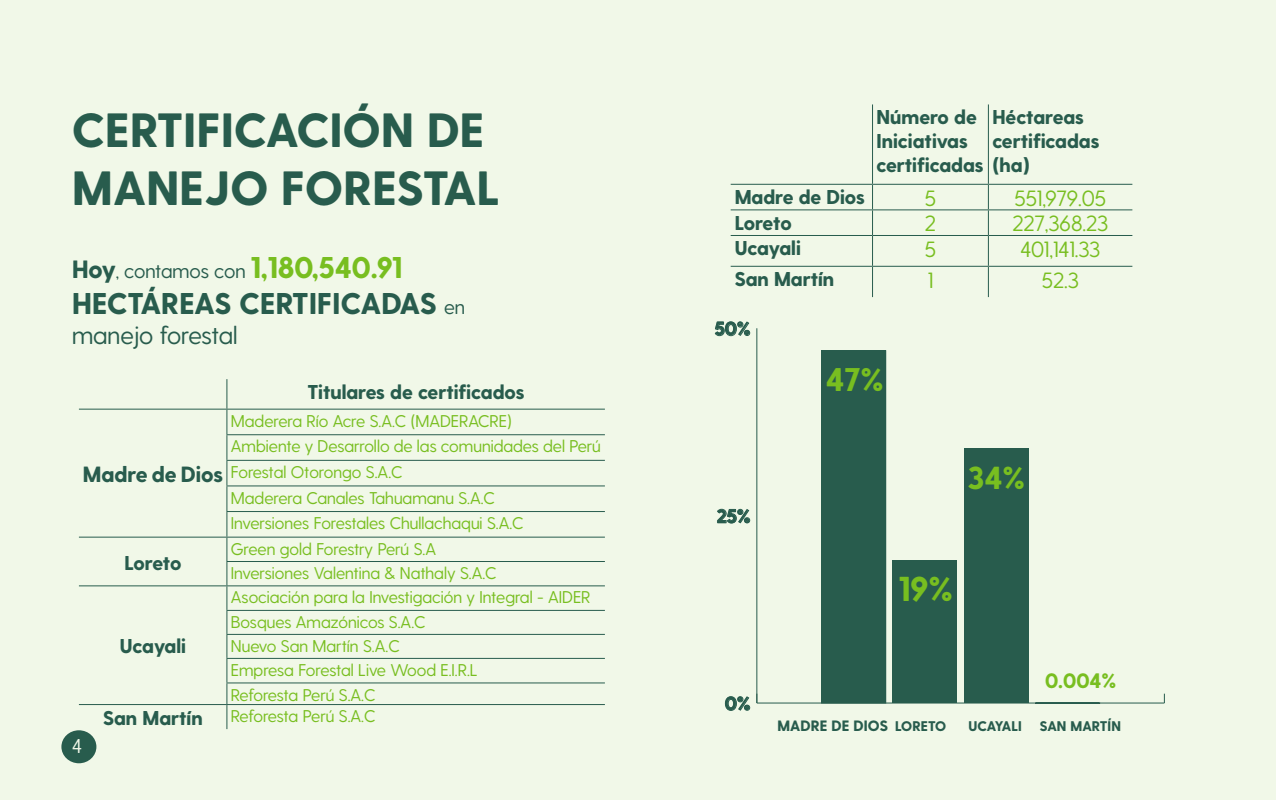
<style>
.page{position:relative;width:1280px;height:800px;background:#fff}
.page>*{position:absolute;margin:0;border:0;box-sizing:border-box;transform-origin:0 0}
.t1{font:800 48px/57.6px "Greycliff CF";letter-spacing:.01em;color:#285c4d}
.t2{font:800 34.6px "Greycliff CF";color:#78be20}
.t3{font:800 32.8px "Greycliff CF";color:#78be20}
.t4{font:800 31.9px "Greycliff CF";color:#78be20}
.t5{font:800 30px "Greycliff CF";letter-spacing:.01em;color:#285c4d}
.t6{font:25px "Greycliff CF";letter-spacing:-.005em;color:#285c4d}
.t7{font:22px "Greycliff CF";color:#78be20}
.t8{font:800 22px "Greycliff CF";color:#285c4d}
.t9{font:800 20.9px "Greycliff CF";color:#78be20}
.t10{font:800 20px/24px "Greycliff CF";color:#285c4d}
.t11{font:20px "Greycliff CF";letter-spacing:-.01em;color:#285c4d}
.t12{font:20px "Greycliff CF";color:#f1f8e8}
.t13{font:800 19.1px "Greycliff CF";color:#285c4d}
.t14{font:17px "Greycliff CF";color:#78be20}
.t15{font:800 15px "Greycliff CF";letter-spacing:.01em;color:#285c4d}
.t16{font:800 14px "Greycliff CF";letter-spacing:.01em;color:#285c4d}
.s1{font-weight:800;font-size:25px}
.s2{font-weight:800;font-size:30px;color:#78be20}
.s3{font-weight:400;font-size:20px}
</style>
<div class="page">
<div style="left:0;top:0;width:1276px;height:800px;background:#f1f8e8"></div>
<div style="left:61px;top:730px;width:35px;height:33px;background:#285c4d;border-radius:50%"></div>
<hr style="left:757px;top:703px;width:407px;height:1px;background:#285c4d">
<svg style="left:725px;top:696px;width:32px;height:15px"></svg>
<svg style="left:717px;top:508px;width:34px;height:16px"></svg>
<svg style="left:715px;top:321px;width:36px;height:16px"></svg>
<hr style="left:756px;top:328px;width:1px;height:375px;background:#285c4d">
<div style="left:822px;top:351px;width:64px;height:352px;background:#285c4d"></div>
<div style="left:821px;top:350px;width:65px;height:353px;border:1px solid #285c4d"></div>
<div style="left:893px;top:561px;width:64px;height:142px;background:#285c4d"></div>
<div style="left:964px;top:448px;width:64px;height:255px;background:#285c4d"></div>
<hr style="left:872px;top:104px;width:1px;height:80px;background:#285c4d">
<hr style="left:988px;top:104px;width:1px;height:80px;background:#285c4d">
<hr style="left:731px;top:184px;width:142px;height:1px;background:#285c4d">
<hr style="left:873px;top:184px;width:115px;height:1px;background:#285c4d">
<hr style="left:988px;top:184px;width:144px;height:1px;background:#285c4d">
<hr style="left:731px;top:209px;width:142px;height:1px;background:#285c4d">
<hr style="left:873px;top:209px;width:115px;height:1px;background:#285c4d">
<svg style="left:872px;top:185px;width:1px;height:50px"></svg>
<hr style="left:988px;top:209px;width:144px;height:1px;background:#285c4d">
<svg style="left:988px;top:185px;width:1px;height:50px"></svg>
<hr style="left:731px;top:235px;width:142px;height:1px;background:#285c4d">
<hr style="left:873px;top:235px;width:115px;height:1px;background:#285c4d">
<hr style="left:872px;top:236px;width:1px;height:30px;background:#285c4d">
<hr style="left:988px;top:235px;width:144px;height:1px;background:#285c4d">
<hr style="left:988px;top:236px;width:1px;height:30px;background:#285c4d">
<hr style="left:731px;top:266px;width:142px;height:1px;background:#285c4d">
<hr style="left:873px;top:266px;width:115px;height:1px;background:#285c4d">
<hr style="left:872px;top:267px;width:1px;height:30px;background:#285c4d">
<hr style="left:988px;top:266px;width:144px;height:1px;background:#285c4d">
<hr style="left:988px;top:267px;width:1px;height:30px;background:#285c4d">
<hr style="left:226px;top:379px;width:1px;height:30px;background:#285c4d">
<hr style="left:79px;top:409px;width:148px;height:1px;background:#285c4d">
<hr style="left:227px;top:409px;width:378px;height:1px;background:#285c4d">
<hr style="left:226px;top:434px;width:379px;height:1px;background:#285c4d">
<hr style="left:226px;top:460px;width:379px;height:1px;background:#285c4d">
<hr style="left:226px;top:485px;width:379px;height:1px;background:#285c4d">
<hr style="left:226px;top:511px;width:379px;height:1px;background:#285c4d">
<hr style="left:79px;top:537px;width:148px;height:1px;background:#285c4d">
<hr style="left:227px;top:537px;width:378px;height:1px;background:#285c4d">
<hr style="left:226px;top:561px;width:379px;height:1px;background:#285c4d">
<hr style="left:79px;top:585px;width:148px;height:1px;background:#285c4d">
<hr style="left:227px;top:585px;width:378px;height:1px;background:#285c4d">
<hr style="left:226px;top:610px;width:379px;height:1px;background:#285c4d">
<hr style="left:226px;top:634px;width:379px;height:1px;background:#285c4d">
<hr style="left:226px;top:658px;width:379px;height:1px;background:#285c4d">
<hr style="left:226px;top:682px;width:379px;height:1px;background:#285c4d">
<hr style="left:79px;top:704px;width:148px;height:1px;background:#285c4d">
<hr style="left:227px;top:704px;width:378px;height:1px;background:#285c4d">
<svg style="left:226px;top:410px;width:1px;height:319px"></svg>
<p class="t1" style="left:72px;top:103px;width:429px">CERTIFICACIÓN DE<br>MANEJO FORESTAL</p>
<p class="t11" style="left:72px;top:259px;width:332px"><span class="s1">Hoy</span>, contamos con <span class="s2">1,180,540.91</span></p>
<p class="t5" style="left:72px;top:285px;width:394px">HECTÁREAS CERTIFICADAS <span class="s3">en</span></p>
<p class="t6" style="left:72px;top:321px;width:167px">manejo forestal</p>
<p class="t10" style="left:307px;top:381px;width:218px">Titulares de certificados</p>
<p class="t8" style="left:83px;top:461px;width:141px">Madre de Dios</p>
<p class="t10" style="left:124px;top:551px;width:59px">Loreto</p>
<p class="t10" style="left:120px;top:635px;width:68px">Ucayali</p>
<p class="t14" style="left:231px;top:411px;width:282px">Maderera Río Acre S.A.C (MADERACRE)</p>
<p class="t14" style="left:231px;top:436px;width:372px">Ambiente y Desarrollo de las comunidades del Perú</p>
<p class="t14" style="left:231px;top:462px;width:173px">Forestal Otorongo S.A.C</p>
<p class="t14" style="left:231px;top:488px;width:266px">Maderera Canales Tahuamanu S.A.C</p>
<p class="t14" style="left:231px;top:513px;width:294px">Inversiones Forestales Chullachaqui S.A.C</p>
<p class="t14" style="left:231px;top:539px;width:207px">Green gold Forestry Perú S.A</p>
<p class="t14" style="left:231px;top:563px;width:267px">Inversiones Valentina &amp; Nathaly S.A.C</p>
<p class="t14" style="left:231px;top:588px;width:361px">Asociación para la Investigación y Integral - AIDER</p>
<p class="t14" style="left:231px;top:612px;width:196px">Bosques Amazónicos S.A.C</p>
<p class="t14" style="left:231px;top:636px;width:170px">Nuevo San Martín S.A.C</p>
<p class="t14" style="left:231px;top:660px;width:248px">Empresa Forestal Live Wood E.I.R.L</p>
<p class="t14" style="left:231px;top:685px;width:146px">Reforesta Perú S.A.C</p>
<p class="t12" style="left:72px;top:734px;width:11px">4</p>
<p class="t10" style="left:103px;top:706px;width:101px">San Martín</p>
<p class="t14" style="left:231px;top:706px;width:146px">Reforesta Perú S.A.C</p>
<p class="t10" style="left:877px;top:106px;width:155px">Número de<br>Iniciativas certificadas (ha)</p>
<p class="t10" style="left:992px;top:106px;width:109px">Héctareas certificadas</p>
<p class="t10" style="left:735px;top:186px;width:132px">Madre de Dios</p>
<p class="t7" style="left:925px;top:185px;width:13px">5</p>
<p class="t7" style="left:1015px;top:185px;width:93px">551,979.05</p>
<p class="t10" style="left:735px;top:211px;width:59px">Loreto</p>
<p class="t7" style="left:925px;top:211px;width:13px">2</p>
<p class="t7" style="left:1012px;top:211px;width:98px">227,368.23</p>
<p class="t10" style="left:735px;top:237px;width:68px">Ucayali</p>
<p class="t7" style="left:925px;top:236px;width:13px">5</p>
<p class="t7" style="left:1020px;top:236px;width:82px">401,141.33</p>
<p class="t10" style="left:735px;top:268px;width:101px">San Martín</p>
<p class="t7" style="left:928px;top:267px;width:7px">1</p>
<p class="t7" style="left:1042px;top:267px;width:39px">52.3</p>
<p class="t13" style="left:715px;top:317px;width:37px">50%</p>
<p class="t3" style="left:826px;top:359px;width:59px">47%</p>
<p class="t13" style="left:717px;top:505px;width:35px">25%</p>
<p class="t13" style="left:725px;top:692px;width:27px">0%</p>
<p class="t4" style="left:968px;top:458px;width:59px">34%</p>
<p class="t2" style="left:899px;top:568px;width:56px">19%</p>
<p class="t15" style="left:777px;top:717px;width:112px">MADRE DE DIOS</p>
<p class="t16" style="left:895px;top:717px;width:52px">LORETO</p>
<p class="t16" style="left:968px;top:717px;width:55px">UCAYALI</p>
<p class="t9" style="left:1045px;top:668px;width:73px">0.004%</p>
<p class="t16" style="left:1040px;top:717px;width:83px">SAN MARTÍN</p>
</div>
